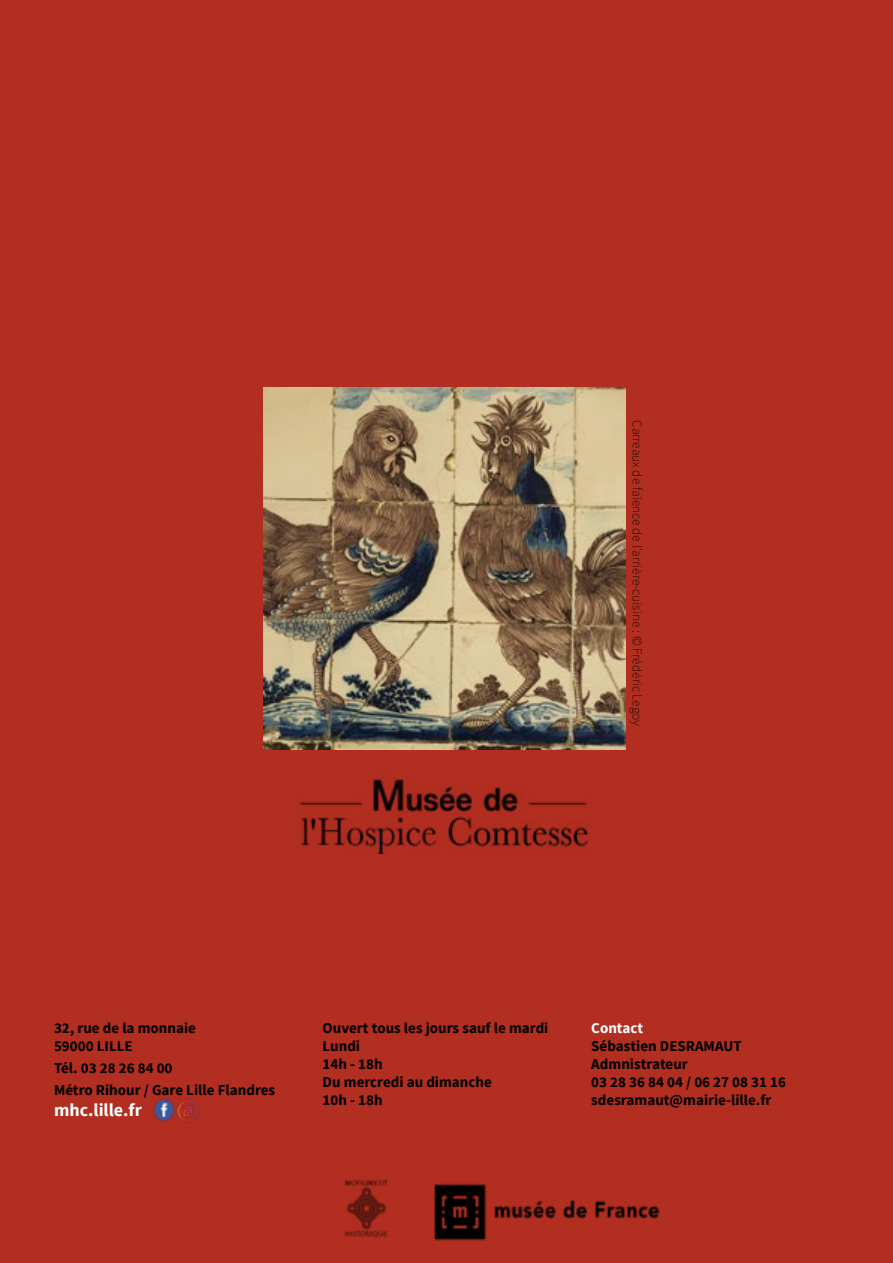
<style>
.page{position:relative;width:893px;height:1263px;background:#b22e20}
.page>*{position:absolute;margin:0;border:0;box-sizing:border-box;transform-origin:0 0}
.t1{font:700 18px "Source Sans Pro";color:#fff}
.t2{font:700 15px/18px "Source Sans Pro";color:#000}
.t3{font:700 15px "Source Sans Pro";color:#fff}
.t4{font:200 13.5px "Source Sans Pro";color:#000}
</style>
<div class="page">
<img style="left:153px;top:1098px;width:46px;height:25px">
<img style="left:344px;top:1179px;width:44px;height:58px">
<img style="left:433px;top:1184px;width:227px;height:57px">
<img style="left:264px;top:388px;width:361px;height:361px">
<img style="left:299px;top:778px;width:289px;height:76px">
<p class="t4" style="left:645px;top:420px;width:307px;rotate:90deg">Carreaux de faïence de l'arrière-cuisine : © Frédéric Legoy</p>
<p class="t2" style="left:54px;top:1020px;width:144px">32, rue de la monnaie<br>59000 LILLE</p>
<p class="t2" style="left:54px;top:1058px;width:223px;line-height:21.6px">Tél. 03 28 26 84 00<br>Métro Rihour / Gare Lille Flandres</p>
<p class="t1" style="left:54px;top:1098px;width:89px">mhc.lille.fr</p>
<p class="t2" style="left:323px;top:1020px;width:227px">Ouvert tous les jours sauf le mardi<br>Lundi<br>14h - 18h<br>Du mercredi au dimanche<br>10h - 18h</p>
<p class="t3" style="left:591px;top:1019px;width:53px">Contact</p>
<p class="t2" style="left:591px;top:1038px;width:196px">Sébastien DESRAMAUT<br>Admnistrateur<br>03 28 36 84 04 / 06 27 08 31 16 sdesramaut@mairie-lille.fr</p>
</div>
